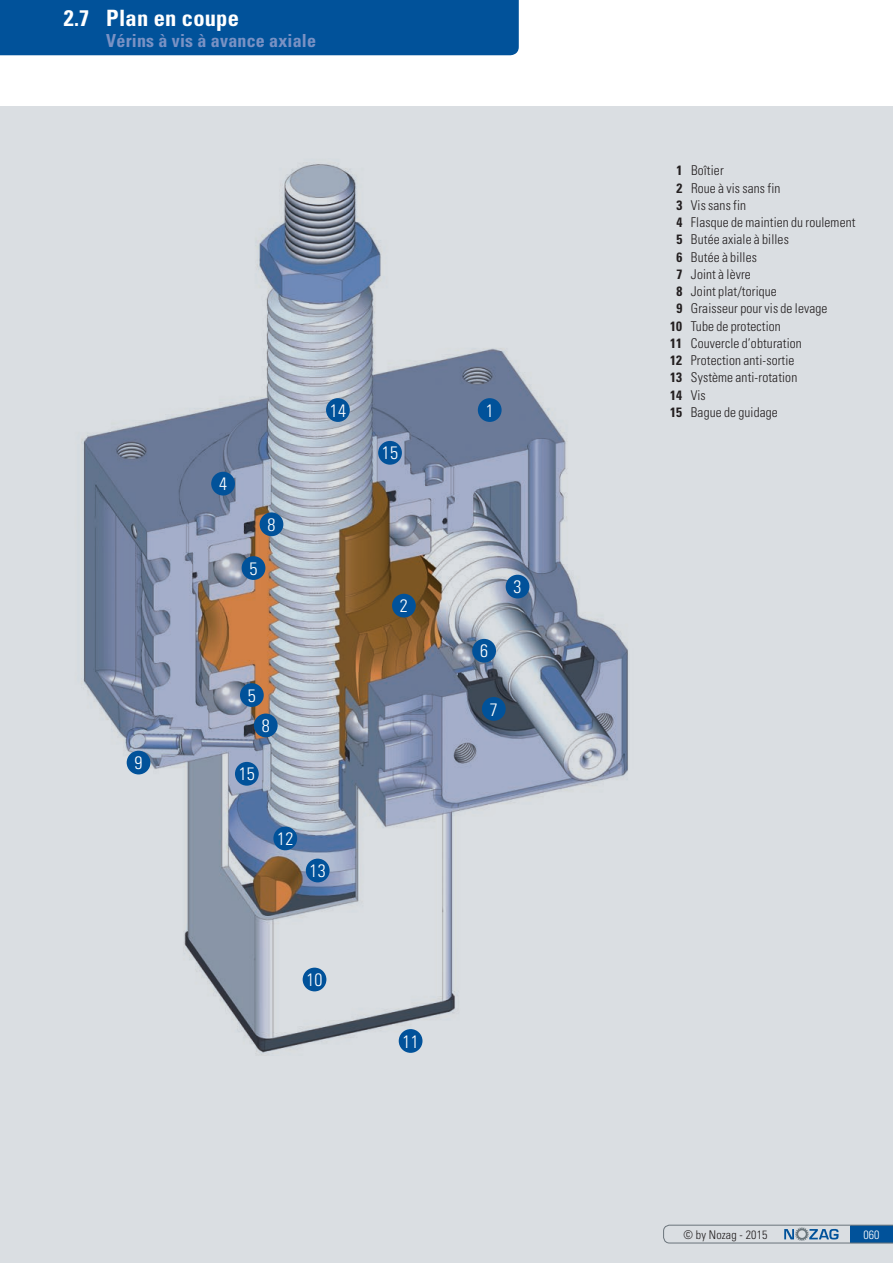
<style>
.page{position:relative;width:893px;height:1263px;background:#fff}
.page>*{position:absolute;margin:0;border:0;box-sizing:border-box;transform-origin:0 0}
.t1{font:700 condensed 22.5px "Univers";letter-spacing:.01em;color:#fff}
.t2{font:300 condensed 18px "Univers";letter-spacing:.01em;color:#fff}
.t3{font:700 condensed 18px "Univers";letter-spacing:.01em;color:#7a92c4}
.t4{font:300 condensed 13.5px "Univers";letter-spacing:.01em;color:#231f20}
.t5{font:300 condensed 12px "Univers";letter-spacing:.01em;color:#231f20}
.t6{font:300 condensed 12px "Univers";color:#fff}
.s1{font-weight:700}
</style>
<div class="page">
<div style="left:0;top:106px;width:893px;height:1157px;background:#dadee2"></div>
<div style="left:0;top:0;width:519px;height:55px;background:#01529a"></div>
<svg style="left:663px;top:1225px;width:230px;height:18px"></svg>
<img style="left:81px;top:164px;width:547px;height:891px">
<div style="left:478px;top:398px;width:24px;height:24px;background:#01529a;border-radius:50%"></div>
<div style="left:326px;top:398px;width:24px;height:24px;background:#01529a;border-radius:50%"></div>
<div style="left:211px;top:472px;width:24px;height:23px;background:#01529a;border-radius:50%"></div>
<div style="left:260px;top:512px;width:23px;height:24px;background:#01529a;border-radius:50%"></div>
<div style="left:242px;top:556px;width:23px;height:24px;background:#01529a;border-radius:50%"></div>
<div style="left:240px;top:683px;width:24px;height:24px;background:#01529a;border-radius:50%"></div>
<div style="left:254px;top:713px;width:24px;height:24px;background:#01529a;border-radius:50%"></div>
<div style="left:127px;top:751px;width:23px;height:23px;background:#01529a;border-radius:50%"></div>
<div style="left:306px;top:859px;width:24px;height:23px;background:#01529a;border-radius:50%"></div>
<div style="left:273px;top:826px;width:24px;height:24px;background:#01529a;border-radius:50%"></div>
<div style="left:303px;top:968px;width:23px;height:23px;background:#01529a;border-radius:50%"></div>
<div style="left:399px;top:1029px;width:23px;height:24px;background:#01529a;border-radius:50%"></div>
<div style="left:482px;top:697px;width:24px;height:24px;background:#01529a;border-radius:50%"></div>
<div style="left:472px;top:639px;width:24px;height:24px;background:#01529a;border-radius:50%"></div>
<div style="left:506px;top:575px;width:23px;height:23px;background:#01529a;border-radius:50%"></div>
<div style="left:392px;top:594px;width:24px;height:23px;background:#01529a;border-radius:50%"></div>
<div style="left:378px;top:441px;width:24px;height:24px;background:#01529a;border-radius:50%"></div>
<div style="left:235px;top:762px;width:24px;height:24px;background:#01529a;border-radius:50%"></div>
<h1 class="t1" style="left:64px;top:4px;width:177px">2.7 Plan en coupe</h1>
<h2 class="t3" style="left:106px;top:29px;width:211px">Vérins à vis à avance axiale</h2>
<h2 class="t2" style="left:135px;top:752px;width:9px">9</h2>
<h2 class="t2" style="left:219px;top:473px;width:9px">4</h2>
<h2 class="t2" style="left:267px;top:514px;width:9px">8</h2>
<h2 class="t2" style="left:250px;top:557px;width:9px">5</h2>
<h2 class="t2" style="left:248px;top:684px;width:9px">5</h2>
<h2 class="t2" style="left:262px;top:715px;width:9px">8</h2>
<h2 class="t2" style="left:239px;top:763px;width:18px">15</h2>
<h2 class="t2" style="left:277px;top:828px;width:18px">12</h2>
<p class="t4" style="left:676px;top:162px;width:49px"><span class="s1">1</span> Boîtier</p>
<p class="t4" style="left:676px;top:180px;width:105px"><span class="s1">2</span> Roue à vis sans fin</p>
<p class="t4" style="left:676px;top:197px;width:71px"><span class="s1">3</span> Vis sans fin</p>
<p class="t4" style="left:676px;top:214px;width:181px"><span class="s1">4</span> Flasque de maintien du roulement</p>
<p class="t4" style="left:676px;top:231px;width:114px"><span class="s1">5</span> Butée axiale à billes</p>
<p class="t4" style="left:676px;top:249px;width:82px"><span class="s1">6</span> Butée à billes</p>
<p class="t4" style="left:676px;top:266px;width:76px"><span class="s1">7</span> Joint à lèvre</p>
<p class="t4" style="left:676px;top:283px;width:102px"><span class="s1">8</span> Joint plat/torique</p>
<p class="t4" style="left:676px;top:300px;width:153px"><span class="s1">9</span> Graisseur pour vis de levage</p>
<p class="t4" style="left:670px;top:318px;width:112px"><span class="s1">10</span> Tube de protection</p>
<p class="t4" style="left:670px;top:335px;width:133px"><span class="s1">11</span> Couvercle d’obturation</p>
<p class="t4" style="left:670px;top:352px;width:126px"><span class="s1">12</span> Protection anti-sortie</p>
<p class="t4" style="left:670px;top:369px;width:129px"><span class="s1">13</span> Système anti-rotation</p>
<p class="t4" style="left:670px;top:387px;width:37px"><span class="s1">14</span> Vis</p>
<h2 class="t2" style="left:330px;top:399px;width:18px">14</h2>
<h2 class="t2" style="left:486px;top:399px;width:9px">1</h2>
<p class="t4" style="left:670px;top:404px;width:109px"><span class="s1">15</span> Bague de guidage</p>
<h2 class="t2" style="left:382px;top:442px;width:18px">15</h2>
<h2 class="t2" style="left:400px;top:595px;width:9px">2</h2>
<h2 class="t2" style="left:514px;top:576px;width:9px">3</h2>
<h2 class="t2" style="left:480px;top:640px;width:9px">6</h2>
<h2 class="t2" style="left:490px;top:698px;width:9px">7</h2>
<h2 class="t2" style="left:310px;top:860px;width:18px">13</h2>
<h2 class="t2" style="left:306px;top:969px;width:18px">10</h2>
<h2 class="t2" style="left:403px;top:1030px;width:18px">11</h2>
<p class="t5" style="left:683px;top:1227px;width:86px">© by Nozag - 2015</p>
<p class="t6" style="left:863px;top:1227px;width:18px">060</p>
</div>
